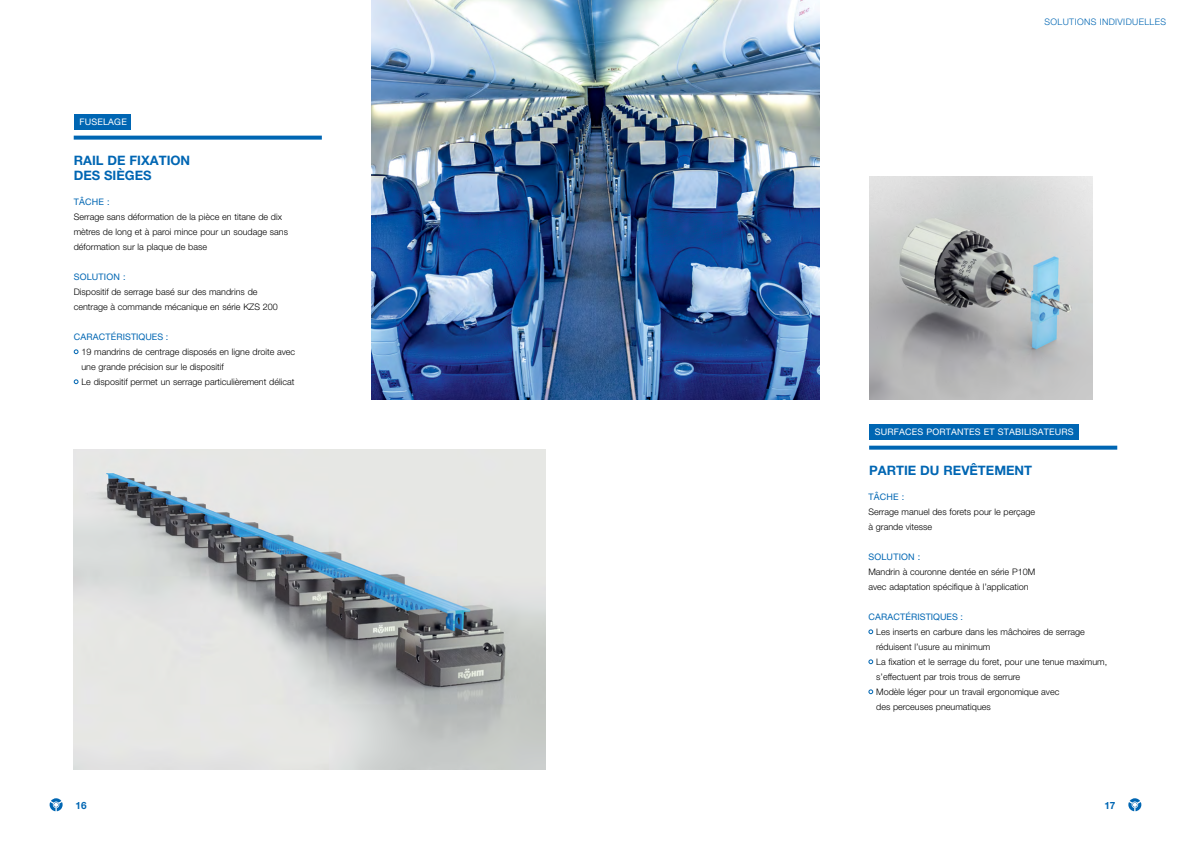
<style>
.page{position:relative;width:1191px;height:842px;background:#fff}
.page>*{position:absolute;margin:0;border:0;box-sizing:border-box;transform-origin:0 0}
.t1{font:700 13px/15px "Helvetica Neue LT Pro";color:#0066b3}
.t2{font:700 10px "Helvetica Neue LT Pro";color:#0066b3}
.t3{font:300 9px/15px "Helvetica Neue LT Pro";color:#000}
.t4{font:9px "Helvetica Neue LT Pro";letter-spacing:.02em;color:#0066b3}
.t5{font:9px "Helvetica Neue LT Pro";letter-spacing:.02em;color:#fff}
.t6{font:300 9px "Helvetica Neue LT Pro";letter-spacing:.04em;color:#0066b3}
</style>
<div class="page">
<svg style="left:1128px;top:798px;width:13px;height:13px"></svg>
<svg style="left:50px;top:798px;width:13px;height:13px"></svg>
<svg style="left:868px;top:629px;width:5px;height:5px"></svg>
<svg style="left:868px;top:659px;width:5px;height:5px"></svg>
<svg style="left:868px;top:689px;width:5px;height:5px"></svg>
<svg style="left:869px;top:446px;width:248px;height:4px"></svg>
<img style="left:869px;top:176px;width:223px;height:224px">
<svg style="left:74px;top:349px;width:4px;height:5px"></svg>
<svg style="left:74px;top:379px;width:4px;height:5px"></svg>
<div style="left:74px;top:115px;width:56px;height:15px;background:#0066b3"></div>
<div style="left:869px;top:425px;width:210px;height:15px;background:#0066b3"></div>
<svg style="left:74px;top:136px;width:248px;height:4px"></svg>
<img style="left:74px;top:450px;width:472px;height:320px">
<img style="left:371px;top:0;width:448px;height:400px">
<p class="t5" style="left:79px;top:117px;width:49px">FUSELAGE</p>
<h1 class="t1" style="left:74px;top:152px;width:118px">RAIL DE FIXATION<br>DES SIÈGES</h1>
<p class="t4" style="left:74px;top:196px;width:37px">TÂCHE :</p>
<p class="t3" style="left:74px;top:209px;width:216px">Serrage sans déformation de la pièce en titane de dix mètres de long et à paroi mince pour un soudage sans déformation sur la plaque de base</p>
<p class="t4" style="left:74px;top:271px;width:53px">SOLUTION :</p>
<p class="t3" style="left:74px;top:284px;width:206px">Dispositif de serrage basé sur des mandrins de centrage à commande mécanique en série KZS 200</p>
<p class="t4" style="left:74px;top:331px;width:96px">CARACTÉRISTIQUES :</p>
<p class="t3" style="left:81px;top:344px;width:215px">19 mandrins de centrage disposés en ligne droite avec une grande précision sur le dispositif<br>Le dispositif permet un serrage particulièrement délicat</p>
<p class="t6" style="left:1044px;top:16px;width:123px">SOLUTIONS INDIVIDUELLES</p>
<p class="t5" style="left:874px;top:427px;width:200px">SURFACES PORTANTES ET STABILISATEURS</p>
<h1 class="t1" style="left:869px;top:462px;width:164px">PARTIE DU REVÊTEMENT</h1>
<p class="t4" style="left:868px;top:491px;width:37px">TÂCHE :</p>
<p class="t3" style="left:868px;top:504px;width:168px">Serrage manuel des forets pour le perçage à grande vitesse</p>
<p class="t4" style="left:868px;top:551px;width:53px">SOLUTION :</p>
<p class="t3" style="left:868px;top:564px;width:168px">Mandrin à couronne dentée en série P10M avec adaptation spécifique à l’application</p>
<p class="t4" style="left:868px;top:611px;width:96px">CARACTÉRISTIQUES :</p>
<p class="t3" style="left:876px;top:624px;width:233px">Les inserts en carbure dans les mâchoires de serrage réduisent l’usure au minimum<br>La fixation et le serrage du foret, pour une tenue maximum, s’effectuent par trois trous de serrure<br>Modèle léger pour un travail ergonomique avec<br>des perceuses pneumatiques</p>
<p class="t2" style="left:75px;top:799px;width:13px">16</p>
<p class="t2" style="left:1104px;top:799px;width:13px">17</p>
</div>
